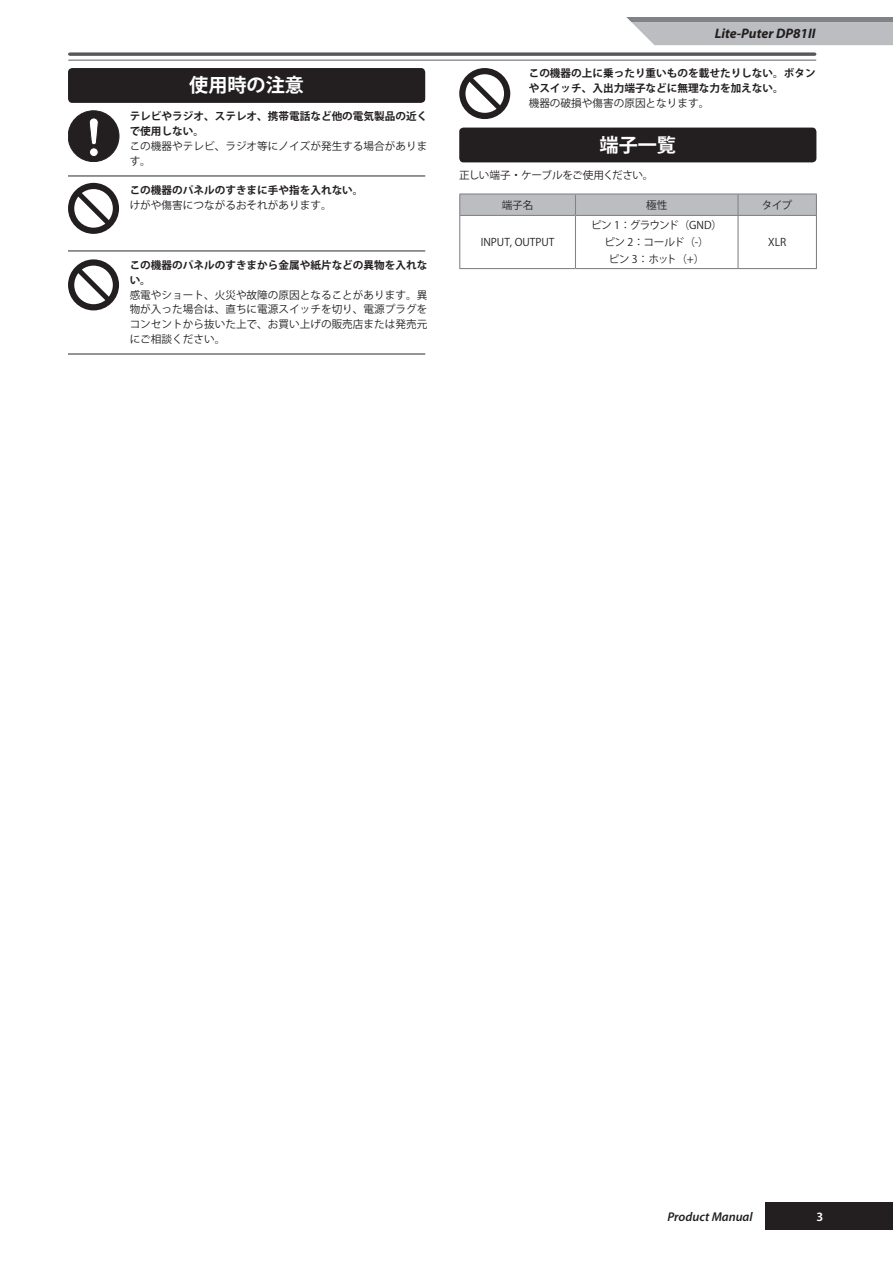
<style>
.page{position:relative;width:893px;height:1263px;background:#fff}
.page>*{position:absolute;margin:0;border:0;box-sizing:border-box;transform-origin:0 0}
.t1{font:700 19.2px "Koz Go Pro";color:#fff}
.t2{font:italic 700 13.8px "Myriad Pro";color:#231f20}
.t3{font:italic 600 12.75px "Myriad Pro";color:#231f20}
.t4{font:600 12.75px "Myriad Pro";color:#fff}
.t5{font:10.65px/14.9px "Koz Go Pro";color:#231f20}
.t6{font:700 10.65px/14.9px "Koz Go Pro";color:#231f20}
.t7{font:10.65px/17px "Koz Go Pro";letter-spacing:-.06em;color:#231f20;text-align:center}
.t8{font:10.65px "Koz Go Pro";letter-spacing:-.04em;color:#231f20}
</style>
<div class="page">
<svg style="left:70px;top:52px;width:745px;height:4px;background:#6f7072"></svg>
<hr style="left:69px;top:60px;width:747px;height:1px;background:#808285">
<svg style="left:626px;top:17px;width:267px;height:28px;background:#b5b6b9"></svg>
<div style="left:765px;top:1202px;width:128px;height:28px;background:#231f20"></div>
<div style="left:68px;top:68px;width:357px;height:35px;background:#231f20;border-radius:4px"></div>
<svg style="left:68px;top:183px;width:51px;height:51px"></svg>
<svg style="left:68px;top:259px;width:51px;height:51px"></svg>
<svg style="left:459px;top:68px;width:51px;height:51px"></svg>
<div style="left:68px;top:111px;width:51px;height:51px;background:#231f20;border-radius:50%"></div>
<div style="left:68px;top:111px;width:51px;height:51px;border:1px solid #231f20;border-radius:50%"></div>
<svg style="left:89px;top:118px;width:9px;height:27px"></svg>
<div style="left:89px;top:148px;width:9px;height:9px;background:#fff;border-radius:50%"></div>
<div style="left:89px;top:148px;width:9px;height:9px;border:1px solid #231f20;border-radius:50%"></div>
<hr style="left:68px;top:175px;width:357px;height:2px;background:#808285">
<hr style="left:459px;top:193px;width:116px;height:2px;background:#808285">
<hr style="left:575px;top:193px;width:163px;height:2px;background:#808285">
<hr style="left:738px;top:193px;width:79px;height:2px;background:#808285">
<div style="left:459px;top:194px;width:358px;height:21px;background:#bcbdc0"></div>
<hr style="left:459px;top:215px;width:116px;height:1px;background:#808285">
<hr style="left:459px;top:216px;width:1px;height:52px;background:#808285">
<hr style="left:575px;top:215px;width:163px;height:1px;background:#808285">
<hr style="left:575px;top:216px;width:1px;height:52px;background:#808285">
<hr style="left:738px;top:215px;width:79px;height:1px;background:#808285">
<hr style="left:737px;top:216px;width:2px;height:52px;background:#808285">
<hr style="left:816px;top:216px;width:1px;height:52px;background:#808285">
<hr style="left:459px;top:268px;width:116px;height:1px;background:#808285">
<hr style="left:575px;top:268px;width:163px;height:1px;background:#808285">
<hr style="left:738px;top:268px;width:79px;height:1px;background:#808285">
<hr style="left:68px;top:250px;width:357px;height:2px;background:#808285">
<div style="left:459px;top:128px;width:357px;height:34px;background:#231f20;border-radius:4px"></div>
<hr style="left:68px;top:353px;width:357px;height:2px;background:#808285">
<h1 class="t1" style="left:189px;top:73px;width:116px">使用時の注意</h1>
<p class="t6" style="left:130px;top:109px;width:299px">テレビやラジオ、ステレオ、携帯電話など他の電気製品の近くで使用しない。</p>
<p class="t5" style="left:130px;top:139px;width:299px">この機器やテレビ、ラジオ等にノイズが発生する場合があります。</p>
<p class="t6" style="left:130px;top:184px;width:235px">この機器のパネルのすきまに手や指を入れない。</p>
<p class="t5" style="left:130px;top:198px;width:203px">けがや傷害につながるおそれがあります。</p>
<p class="t6" style="left:130px;top:258px;width:299px">この機器のパネルのすきまから金属や紙片などの異物を入れない。</p>
<p class="t5" style="left:130px;top:287px;width:299px;text-align:justify">感電やショート、火災や故障の原因となることがあります。異物が入った場合は、直ちに電源スイッチを切り、電源プラグをコンセントから抜いた上で、お買い上げの販売店または発売元にご相談ください。</p>
<p class="t2" style="left:715px;top:26px;width:102px">Lite-Puter DP81II</p>
<p class="t6" style="left:529px;top:67px;width:289px">この機器の上に乗ったり重いものを載せたりしない。ボタンやスイッチ、入出力端子などに無理な力を加えない。</p>
<p class="t5" style="left:529px;top:96px;width:182px">機器の破損や傷害の原因となります。</p>
<h1 class="t1" style="left:600px;top:132px;width:78px">端子一覧</h1>
<p class="t8" style="left:459px;top:169px;width:196px">正しい端子・ケーブルをご使用ください。</p>
<p class="t5" style="left:502px;top:198px;width:33px">端子名</p>
<p class="t5" style="left:646px;top:198px;width:23px">極性</p>
<p class="t5" style="left:762px;top:198px;width:32px">タイプ</p>
<p class="t5" style="left:481px;top:235px;width:75px">INPUT, OUTPUT</p>
<p class="t7" style="left:591px;top:217px;width:133px">ピン 1：グラウンド（GND）ピン 2：コールド（-）<br>ピン 3：ホット（+）</p>
<p class="t5" style="left:768px;top:235px;width:19px">XLR</p>
<p class="t3" style="left:667px;top:1209px;width:87px">Product Manual</p>
<p class="t4" style="left:816px;top:1209px;width:8px">3</p>
</div>
